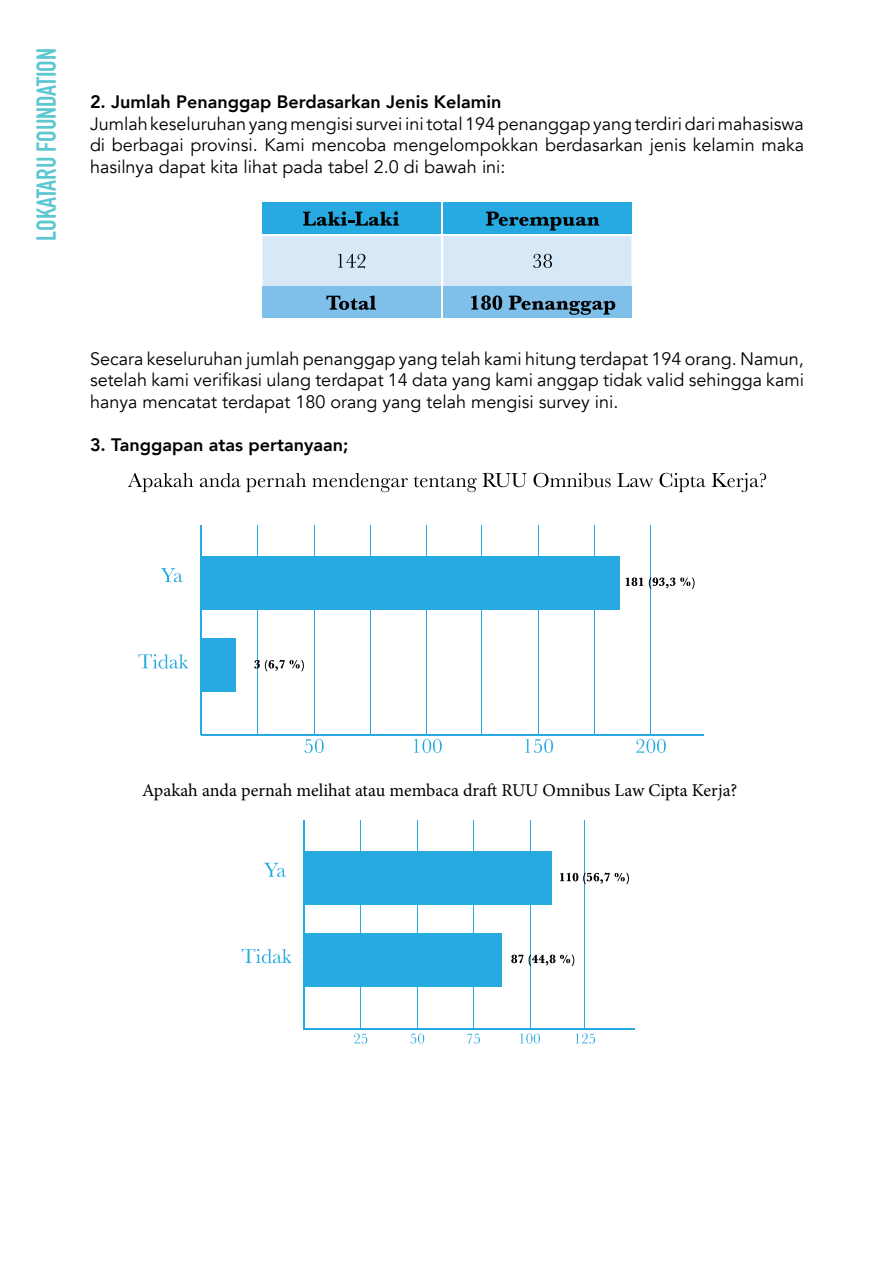
<style>
.page{position:relative;width:894px;height:1263px;background:#fff}
.page>*{position:absolute;margin:0;border:0;box-sizing:border-box;transform-origin:0 0}
.t1{font:700 27px "DIN Condensed";color:#5dc7d1}
.t2{font:18px/21.6px "Avenir";color:#000;text-align:justify}
.t3{font:800 18px "Avenir";color:#000}
.t4{font:18px "Minion Pro";color:#000}
</style>
<div class="page">
<div style="left:263px;top:203px;width:178px;height:31px;background:#27aae1"></div>
<div style="left:443px;top:203px;width:188px;height:31px;background:#27aae1"></div>
<svg style="left:263px;top:211px;width:368px;height:107px"></svg>
<svg style="left:128px;top:473px;width:65px;height:19px"></svg>
<svg style="left:200px;top:473px;width:106px;height:19px"></svg>
<svg style="left:312px;top:473px;width:96px;height:19px"></svg>
<svg style="left:414px;top:473px;width:113px;height:19px"></svg>
<svg style="left:533px;top:473px;width:78px;height:14px"></svg>
<svg style="left:617px;top:473px;width:36px;height:14px"></svg>
<svg style="left:660px;top:473px;width:46px;height:19px"></svg>
<svg style="left:712px;top:473px;width:54px;height:19px"></svg>
<svg style="left:304px;top:739px;width:20px;height:14px"></svg>
<svg style="left:414px;top:739px;width:28px;height:14px"></svg>
<svg style="left:161px;top:568px;width:22px;height:14px"></svg>
<svg style="left:138px;top:654px;width:50px;height:15px"></svg>
<svg style="left:525px;top:739px;width:28px;height:14px"></svg>
<svg style="left:636px;top:739px;width:30px;height:15px"></svg>
<hr style="left:200px;top:525px;width:2px;height:210px;background:#27aae1">
<hr style="left:257px;top:525px;width:1px;height:210px;background:#27aae1">
<hr style="left:314px;top:525px;width:1px;height:210px;background:#27aae1">
<hr style="left:370px;top:525px;width:1px;height:210px;background:#27aae1">
<hr style="left:427px;top:525px;width:1px;height:210px;background:#27aae1">
<hr style="left:481px;top:525px;width:1px;height:210px;background:#27aae1">
<hr style="left:538px;top:525px;width:1px;height:210px;background:#27aae1">
<hr style="left:594px;top:525px;width:1px;height:210px;background:#27aae1">
<hr style="left:651px;top:525px;width:1px;height:210px;background:#27aae1">
<hr style="left:201px;top:734px;width:503px;height:1px;background:#27aae1">
<div style="left:201px;top:556px;width:418px;height:54px;background:#27aae1"></div>
<div style="left:201px;top:638px;width:35px;height:54px;background:#27aae1"></div>
<svg style="left:626px;top:577px;width:17px;height:9px"></svg>
<svg style="left:649px;top:577px;width:46px;height:12px"></svg>
<svg style="left:254px;top:660px;width:50px;height:11px"></svg>
<svg style="left:410px;top:1033px;width:14px;height:10px"></svg>
<svg style="left:354px;top:1033px;width:13px;height:11px"></svg>
<svg style="left:467px;top:1033px;width:13px;height:10px"></svg>
<svg style="left:264px;top:863px;width:22px;height:14px"></svg>
<svg style="left:242px;top:949px;width:50px;height:14px"></svg>
<svg style="left:520px;top:1033px;width:20px;height:10px"></svg>
<svg style="left:576px;top:1033px;width:19px;height:11px"></svg>
<hr style="left:303px;top:820px;width:2px;height:209px;background:#27aae1">
<hr style="left:361px;top:820px;width:1px;height:209px;background:#27aae1">
<hr style="left:417px;top:820px;width:1px;height:209px;background:#27aae1">
<hr style="left:473px;top:820px;width:1px;height:209px;background:#27aae1">
<hr style="left:530px;top:820px;width:1px;height:209px;background:#27aae1">
<hr style="left:585px;top:820px;width:1px;height:209px;background:#27aae1">
<hr style="left:304px;top:1029px;width:330px;height:1px;background:#27aae1">
<div style="left:304px;top:851px;width:248px;height:53px;background:#27aae1"></div>
<div style="left:304px;top:933px;width:198px;height:53px;background:#27aae1"></div>
<svg style="left:560px;top:873px;width:69px;height:11px"></svg>
<svg style="left:511px;top:954px;width:63px;height:12px"></svg>
<h1 class="t1" style="left:28px;top:241px;width:194px;rotate:-90deg">LOKATARU FOUNDATION</h1>
<p class="t3" style="left:90px;top:88px;width:413px">2. Jumlah Penanggap Berdasarkan Jenis Kelamin</p>
<p class="t2" style="left:90px;top:113px;width:716px">Jumlah keseluruhan yang mengisi survei ini total 194 penanggap yang terdiri dari mahasiswa di berbagai provinsi. Kami mencoba mengelompokkan berdasarkan jenis kelamin maka hasilnya dapat kita lihat pada tabel 2.0 di bawah ini:</p>
<p class="t2" style="left:90px;top:348px;width:716px">Secara keseluruhan jumlah penanggap yang telah kami hitung terdapat 194 orang. Namun, setelah kami verifikasi ulang terdapat 14 data yang kami anggap tidak valid sehingga kami hanya mencatat terdapat 180 orang yang telah mengisi survey ini.</p>
<p class="t3" style="left:90px;top:431px;width:260px">3. Tanggapan atas pertanyaan;</p>
<p class="t4" style="left:142px;top:778px;width:597px">Apakah anda pernah melihat atau membaca draft RUU Omnibus Law Cipta Kerja?</p>
</div>
